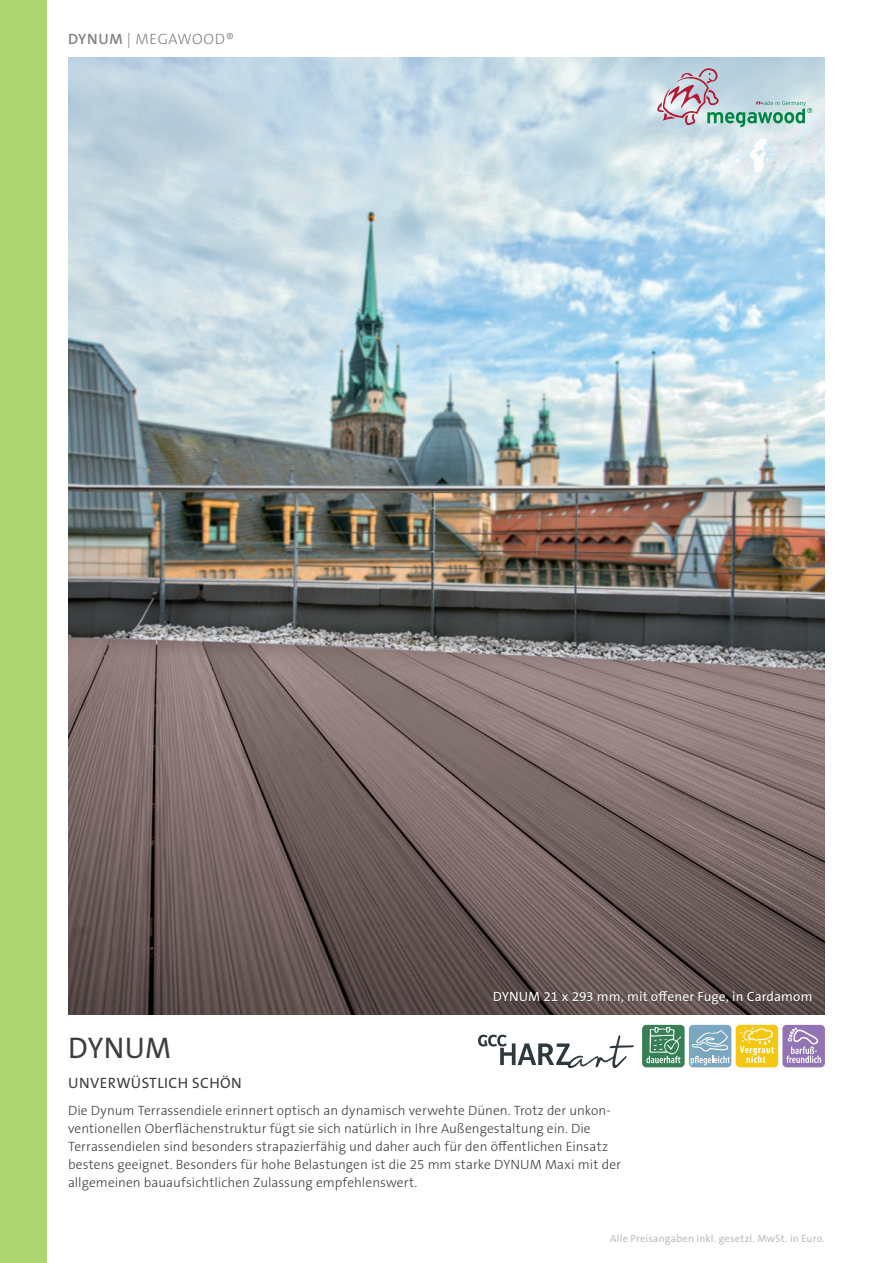
<style>
.page{position:relative;width:893px;height:1263px;background:#fff}
.page>*{position:absolute;margin:0;border:0;box-sizing:border-box;transform-origin:0 0}
.t1{font:30px "The Sans B W5 Plain";color:#3e3e3f}
.t2{font:15px "The Sans B W5 Plain";letter-spacing:.03em;color:#3e3e3f}
.t3{font:300 15px "The Sans B W3";letter-spacing:.045em;color:#808285}
.t4{font:300 13.5px/18px "The Sans B W3";letter-spacing:.005em;color:#3e3e3f}
.t5{font:13.5px "The Sans B W5 Plain";letter-spacing:.01em;color:#fff}
.t6{font:10.5px "The Sans B W5 Plain";letter-spacing:.015em;color:#bcbdc0}
.s1{font-family:"The Sans B W6";font-weight:600}
</style>
<div class="page">
<img style="left:68px;top:57px;width:757px;height:957px">
<div style="left:493px;top:991px;width:319px;height:14px;background:#231f20;opacity:.8"></div>
<div style="left:642px;top:1025px;width:43px;height:42px;background:#377f54;border-radius:4px"></div>
<svg style="left:646px;top:1027px;width:35px;height:36px"></svg>
<div style="left:689px;top:1025px;width:42px;height:42px;background:#7aa6bf;border-radius:4px"></div>
<svg style="left:691px;top:1030px;width:39px;height:35px"></svg>
<div style="left:736px;top:1025px;width:42px;height:42px;background:#f3c712;border-radius:4px"></div>
<svg style="left:740px;top:1027px;width:34px;height:36px"></svg>
<div style="left:782px;top:1025px;width:43px;height:42px;background:#9374b3;border-radius:4px"></div>
<svg style="left:786px;top:1027px;width:35px;height:36px"></svg>
<svg style="left:478px;top:1035px;width:156px;height:34px"></svg>
<svg style="left:657px;top:68px;width:155px;height:59px"></svg>
<div style="left:0;top:0;width:47px;height:1263px;background:#acd56f"></div>
<p class="t3" style="left:68px;top:29px;width:168px"><span class="s1">DYNUM</span> | MEGAWOOD®</p>
<p class="t5" style="left:493px;top:988px;width:321px">DYNUM 21 x 293 mm, mit offener Fuge, in Cardamom</p>
<h1 class="t1" style="left:68px;top:1028px;width:104px">DYNUM</h1>
<p class="t2" style="left:68px;top:1074px;width:175px">U NVERWÜSTLICH SCHÖN</p>
<p class="t4" style="left:68px;top:1101px;width:554px">Die Dynum Terrassendiele erinnert optisch an dynamisch verwehte Dünen. Trotz der unkon&shy;ventionellen Oberflächenstruktur fügt sie sich natürlich in Ihre Außengestaltung ein. Die Terrassendielen sind besonders strapazierfähig und daher auch für den öffentlichen Einsatz bestens geeignet. Besonders für hohe Belastungen ist die 25 mm starke DYNUM Maxi mit der allgemeinen bauaufsichtlichen Zulassung empfehlenswert.</p>
<p class="t6" style="left:610px;top:1231px;width:216px">Alle Preisangaben inkl. gesetzl. MwSt. in Euro.</p>
</div>
